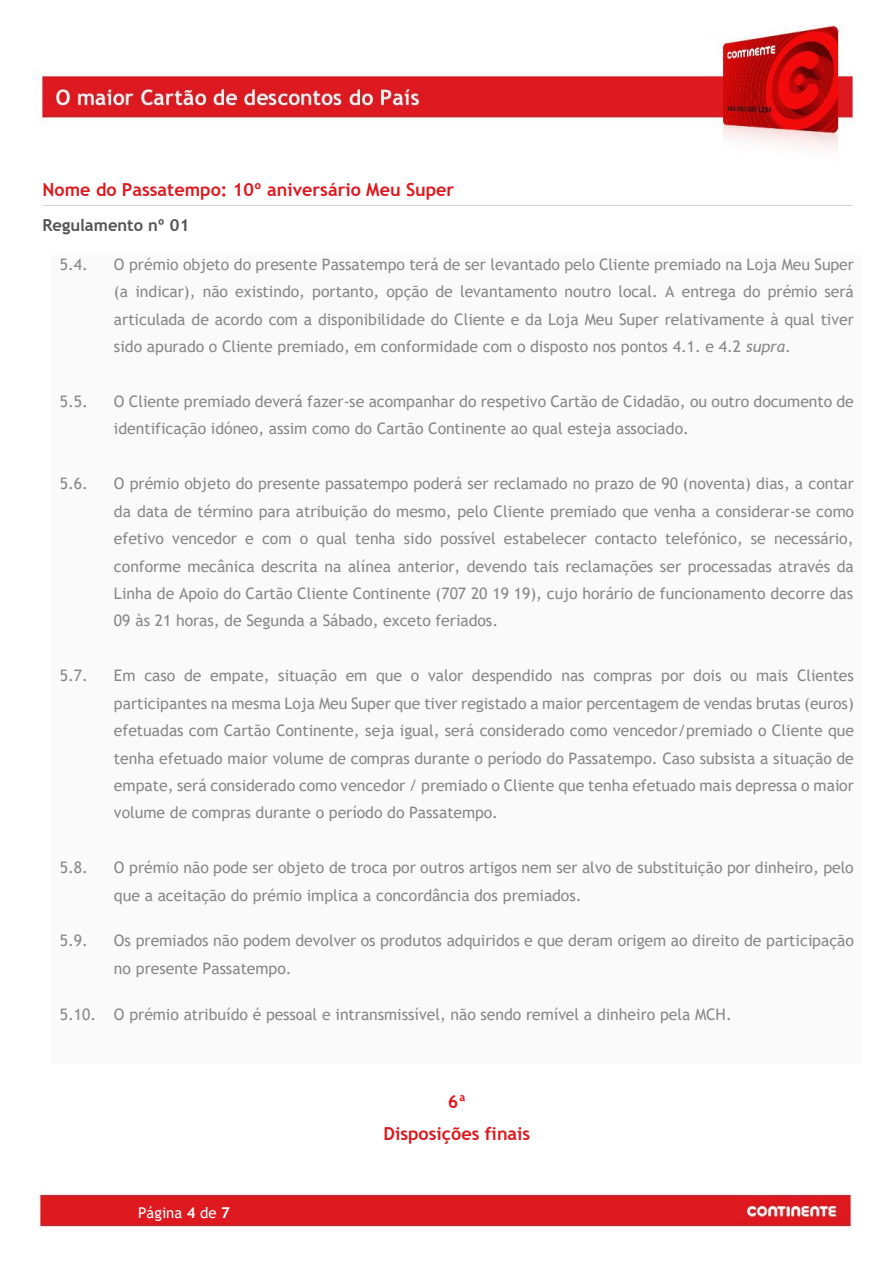
<style>
.page{position:relative;width:893px;height:1263px;background:#fff}
.page>*{position:absolute;margin:0;border:0;box-sizing:border-box;transform-origin:0 0}
.t1{font:700 18px "Trebuchet MS";color:#dd1920}
.t2{font:700 16.5px "Trebuchet MS";color:#535353}
.t3{font:15.9px/27.5px "Trebuchet MS";color:#888;text-align:justify}
.t4{font:15px "Trebuchet MS";color:#fff}
.s1{font-style:italic}
.s2{font-weight:700}
</style>
<div class="page">
<img style="left:38px;top:1192px;width:815px;height:37px">
<img style="left:34px;top:24px;width:821px;height:182px">
<div style="left:60px;top:255px;width:794px;height:27px;background:#fafafa"></div>
<div style="left:60px;top:282px;width:794px;height:28px;background:#fafafa"></div>
<div style="left:60px;top:310px;width:794px;height:27px;background:#fafafa"></div>
<div style="left:60px;top:337px;width:794px;height:28px;background:#fafafa"></div>
<div style="left:60px;top:365px;width:794px;height:27px;background:#fafafa"></div>
<div style="left:60px;top:392px;width:794px;height:28px;background:#fafafa"></div>
<div style="left:60px;top:420px;width:794px;height:27px;background:#fafafa"></div>
<div style="left:60px;top:447px;width:794px;height:27px;background:#fafafa"></div>
<div style="left:60px;top:474px;width:794px;height:28px;background:#fafafa"></div>
<div style="left:60px;top:502px;width:794px;height:27px;background:#fafafa"></div>
<div style="left:60px;top:529px;width:794px;height:28px;background:#fafafa"></div>
<div style="left:60px;top:557px;width:794px;height:27px;background:#fafafa"></div>
<div style="left:60px;top:584px;width:794px;height:28px;background:#fafafa"></div>
<div style="left:60px;top:612px;width:794px;height:27px;background:#fafafa"></div>
<div style="left:60px;top:639px;width:794px;height:27px;background:#fafafa"></div>
<div style="left:60px;top:666px;width:794px;height:28px;background:#fafafa"></div>
<div style="left:60px;top:694px;width:794px;height:27px;background:#fafafa"></div>
<div style="left:60px;top:721px;width:794px;height:28px;background:#fafafa"></div>
<div style="left:60px;top:749px;width:794px;height:27px;background:#fafafa"></div>
<div style="left:60px;top:776px;width:794px;height:28px;background:#fafafa"></div>
<div style="left:60px;top:804px;width:794px;height:27px;background:#fafafa"></div>
<div style="left:60px;top:831px;width:794px;height:28px;background:#fafafa"></div>
<div style="left:60px;top:859px;width:794px;height:27px;background:#fafafa"></div>
<div style="left:60px;top:886px;width:794px;height:27px;background:#fafafa"></div>
<div style="left:60px;top:913px;width:794px;height:19px;background:#fafafa"></div>
<div style="left:60px;top:932px;width:794px;height:27px;background:#fafafa"></div>
<div style="left:60px;top:959px;width:794px;height:28px;background:#fafafa"></div>
<div style="left:60px;top:987px;width:794px;height:18px;background:#fafafa"></div>
<div style="left:60px;top:1005px;width:794px;height:27px;background:#fafafa"></div>
<div style="left:60px;top:1032px;width:794px;height:32px;background:#fafafa"></div>
<p class="t1" style="left:42px;top:179px;width:413px">Nome do Passatempo: 10º aniversário Meu Super</p>
<p class="t2" style="left:42px;top:215px;width:148px">Regulamento nº 01</p>
<p class="t3" style="left:60px;top:250px;width:30px">5.4.</p>
<p class="t3" style="left:114px;top:250px;width:742px">O prémio objeto do presente Passatempo terá de ser levantado pelo Cliente premiado na Loja Meu Super (a indicar), não existindo, portanto, opção de levantamento noutro local. A entrega do prémio será articulada de acordo com a disponibilidade do Cliente e da Loja Meu Super relativamente à qual tiver sido apurado o Cliente premiado, em conformidade com o disposto nos pontos 4.1. e 4.2 <span class="s1">supra</span>.</p>
<p class="t3" style="left:60px;top:387px;width:30px">5.5.</p>
<p class="t3" style="left:114px;top:387px;width:741px">O Cliente premiado deverá fazer-se acompanhar do respetivo Cartão de Cidadão, ou outro documento de identificação idóneo, assim como do Cartão Continente ao qual esteja associado.</p>
<p class="t3" style="left:60px;top:470px;width:30px">5.6.</p>
<p class="t3" style="left:114px;top:470px;width:742px">O prémio objeto do presente passatempo poderá ser reclamado no prazo de 90 (noventa) dias, a contar da data de término para atribuição do mesmo, pelo Cliente premiado que venha a considerar-se como efetivo vencedor e com o qual tenha sido possível estabelecer contacto telefónico, se necessário, conforme mecânica descrita na alínea anterior, devendo tais reclamações ser processadas através da Linha de Apoio do Cartão Cliente Continente (707 20 19 19), cujo horário de funcionamento decorre das 09 às 21 horas, de Segunda a Sábado, exceto feriados.</p>
<p class="t3" style="left:60px;top:662px;width:30px">5.7.</p>
<p class="t3" style="left:114px;top:662px;width:742px">Em caso de empate, situação em que o valor despendido nas compras por dois ou mais Clientes participantes na mesma Loja Meu Super que tiver registado a maior percentagem de vendas brutas (euros) efetuadas com Cartão Continente, seja igual, será considerado como vencedor/premiado o Cliente que tenha efetuado maior volume de compras durante o período do Passatempo. Caso subsista a situação de empate, será considerado como vencedor / premiado o Cliente que tenha efetuado mais depressa o maior volume de compras durante o período do Passatempo.</p>
<p class="t3" style="left:60px;top:854px;width:30px">5.8.</p>
<p class="t3" style="left:114px;top:854px;width:741px">O prémio não pode ser objeto de troca por outros artigos nem ser alvo de substituição por dinheiro, pelo que a aceitação do prémio implica a concordância dos premiados.</p>
<p class="t3" style="left:60px;top:927px;width:30px">5.9.</p>
<p class="t3" style="left:114px;top:927px;width:741px">Os premiados não podem devolver os produtos adquiridos e que deram origem ao direito de participação no presente Passatempo.</p>
<p class="t3" style="left:60px;top:1000px;width:673px">5.10. O prémio atribuído é pessoal e intransmissível, não sendo remível a dinheiro pela MCH.</p>
<p class="t4" style="left:138px;top:1204px;width:93px">Página <span class="s2">4</span> de <span class="s2">7</span></p>
<p class="t1" style="left:448px;top:1091px;width:20px">6ª</p>
<p class="t1" style="left:383px;top:1122px;width:148px">Disposições finais</p>
</div>
